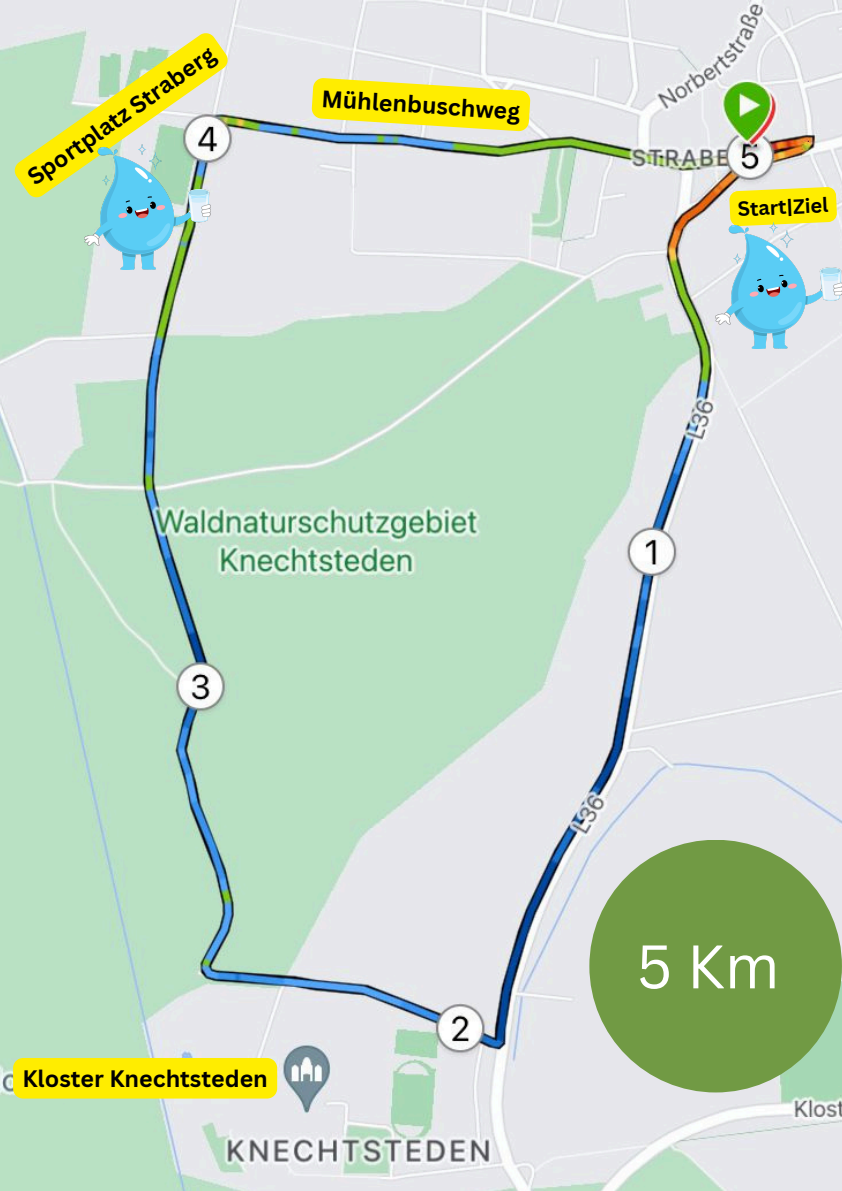
<style>
.page{position:relative;width:842px;height:1191px;background:#fff}
.page>*{position:absolute;margin:0;border:0;box-sizing:border-box;transform-origin:0 0}
.t1{font:60px "Canva Sans";color:#fff}
.t2{font:700 23.2px "Canva Sans";color:#000}
.t3{font:700 20px "Canva Sans";color:#000}
</style>
<div class="page">
<img style="left:0;top:0;width:842px;height:1190px">
<div style="left:589px;top:839px;width:253px;height:253px;background:#719a44;border-radius:50%"></div>
<svg style="left:729px;top:187px;width:108px;height:36px;background:#fcec14"></svg>
<div style="left:13px;top:1057px;width:264px;height:41px;background:#ffed00"></div>
<svg style="left:11px;top:29px;width:221px;height:172px;background:#dbe492"></svg>
<svg style="left:311px;top:77px;width:220px;height:55px;background:#f7eb41"></svg>
<img style="left:84px;top:144px;width:127px;height:125px">
<img style="left:716px;top:223px;width:126px;height:125px">
<p class="t2" style="left:21px;top:166px;width:224px;rotate:-35deg">Sportplatz Straberg</p>
<p class="t2" style="left:323px;top:82px;width:200px;rotate:4deg">Mühlenbuschweg</p>
<p class="t3" style="left:737px;top:195px;width:92px;rotate:-3deg">Start|Ziel</p>
<h2 class="t2" style="left:22px;top:1062px;width:247px">Kloster Knechtsteden</h2>
<h2 class="t1" style="left:637px;top:924px;width:144px">5 Km</h2>
</div>
